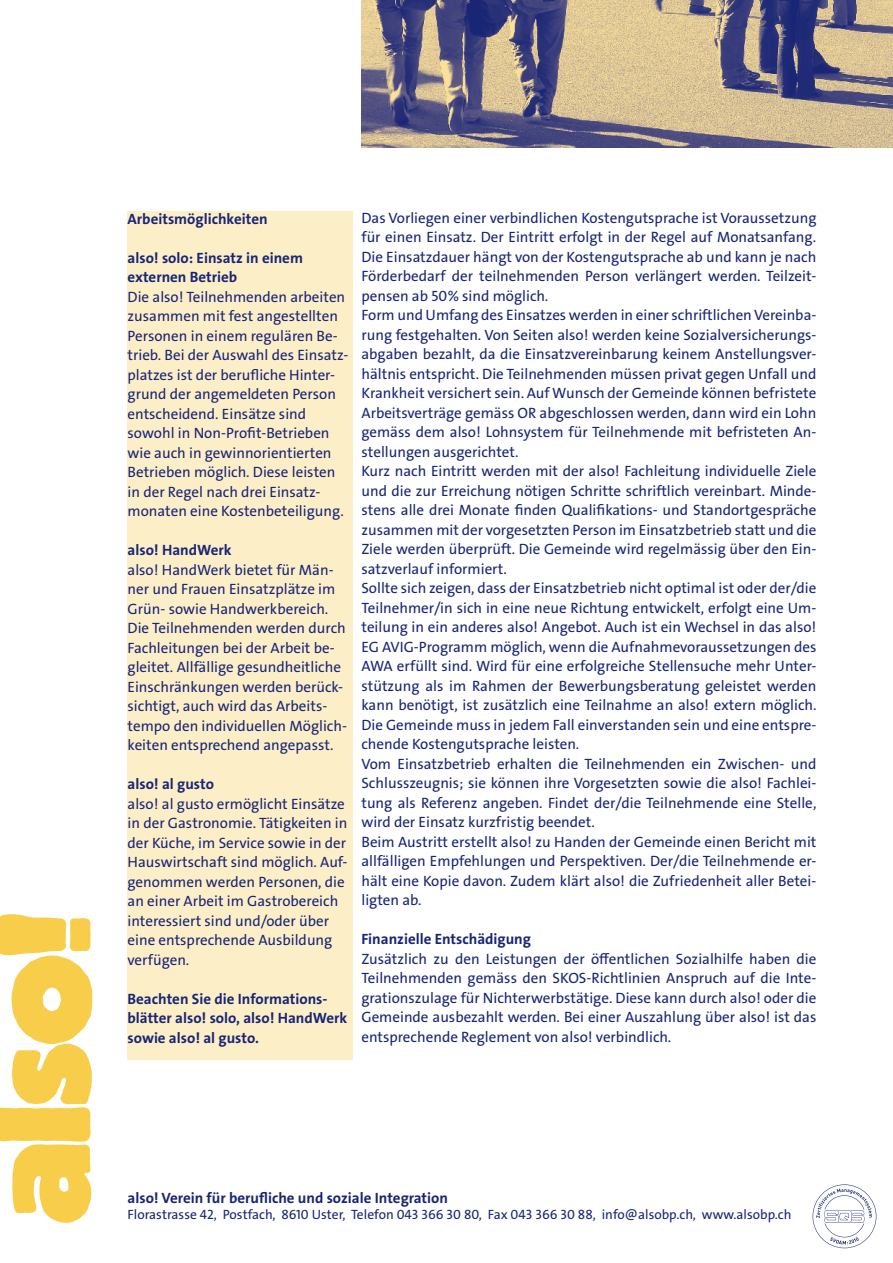
<style>
.page{position:relative;width:893px;height:1263px;background:#fff}
.page>*{position:absolute;margin:0;border:0;box-sizing:border-box;transform-origin:0 0}
.t1{font:15px/19.5px "The Sans LP5 Plain";color:#192575}
.t2{font:15px/19.5px "The Sans LP7 Bld";color:#192575}
.t3{font:13.5px "The Sans LP5 Plain";color:#192575}
</style>
<div class="page">
<svg style="left:0;top:914px;width:92px;height:309px"></svg>
<div style="left:128px;top:212px;width:225px;height:848px;background:#fcefc8"></div>
<img style="left:361px;top:0;width:532px;height:148px">
<svg style="left:813px;top:1184px;width:63px;height:64px"></svg>
<p class="t2" style="left:128px;top:209px;width:142px">Arbeitsmöglichkeiten</p>
<p class="t2" style="left:128px;top:248px;width:177px">also! solo: Einsatz in einem externen Betrieb</p>
<p class="t1" style="left:128px;top:287px;width:222px">Die also! Teilnehmenden arbeiten zusammen mit fest angestellten<br>Personen in einem regulären Be&shy;trieb. Bei der Auswahl des Einsatz&shy;platzes ist der berufliche Hinter&shy;grund der angemeldeten Person entscheidend. Einsätze sind sowohl in Non-Profit-Betrieben wie auch in gewinnorientierten<br>Betrieben möglich. Diese leisten in der Regel nach drei Einsatz&shy;monaten eine Kostenbeteiligung.</p>
<p class="t2" style="left:128px;top:540px;width:106px">also! HandWerk</p>
<p class="t1" style="left:128px;top:560px;width:221px">also! HandWerk bietet für Män&shy;ner und Frauen Einsatzplätze im Grün- sowie Handwerkbereich.<br>Die Teilnehmenden werden durch Fachleitungen bei der Arbeit be&shy;gleitet. Allfällige gesundheitliche Einschränkungen werden berück&shy;sichtigt, auch wird das Arbeits&shy;tempo den individuellen Möglich&shy;keiten entsprechend angepasst.</p>
<p class="t2" style="left:128px;top:774px;width:88px">also! al gusto</p>
<p class="t1" style="left:128px;top:794px;width:222px">also! al gusto ermöglicht Einsätze in der Gastronomie. Tätigkeiten in der Küche, im Service sowie in der<br>Hauswirtschaft sind möglich. Auf&shy;genommen werden Personen, die an einer Arbeit im Gastrobereich interessiert sind und/oder über eine entsprechende Ausbildung verfügen.</p>
<p class="t2" style="left:128px;top:989px;width:221px">Beachten Sie die Informations&shy;blätter also! solo, also! HandWerk sowie also! al gusto.</p>
<p class="t1" style="left:361px;top:208px;width:457px">Das Vorliegen einer verbindlichen Kostengutsprache ist Voraussetzung für einen Einsatz. Der Eintritt erfolgt in der Regel auf Monatsanfang.<br>Die Einsatzdauer hängt von der Kostengutsprache ab und kann je nach Förderbedarf der teilnehmenden Person verlängert werden. Teilzeit&shy;pensen ab 50% sind möglich.<br>Form und Umfang des Einsatzes werden in einer schriftlichen Vereinba&shy;rung festgehalten. Von Seiten also! werden keine Sozialversicherungs&shy;abgaben bezahlt, da die Einsatzvereinbarung keinem Anstellungsver&shy;hältnis entspricht. Die Teilnehmenden müssen privat gegen Unfall und Krankheit versichert sein. Auf Wunsch der Gemeinde können befristete Arbeitsverträge gemäss OR abgeschlossen werden, dann wird ein Lohn gemäss dem also! Lohnsystem für Teilnehmende mit befristeten An&shy;stellungen ausgerichtet.<br>Kurz nach Eintritt werden mit der also! Fachleitung individuelle Ziele und die zur Erreichung nötigen Schritte schriftlich vereinbart. Minde&shy;stens alle drei Monate finden Qualifikations- und Standortgespräche zusammen mit der vorgesetzten Person im Einsatzbetrieb statt und die Ziele werden überprüft. Die Gemeinde wird regelmässig über den Ein&shy;satzverlauf informiert.<br>Sollte sich zeigen, dass der Einsatzbetrieb nicht optimal ist oder der/die Teilnehmer/in sich in eine neue Richtung entwickelt, erfolgt eine Um&shy;teilung in ein anderes also! Angebot. Auch ist ein Wechsel in das also!<br>EG AVIG-Programm möglich, wenn die Aufnahmevoraussetzungen des AWA erfüllt sind. Wird für eine erfolgreiche Stellensuche mehr Unter&shy;stützung als im Rahmen der Bewerbungsberatung geleistet werden kann benötigt, ist zusätzlich eine Teilnahme an also! extern möglich.<br>Die Gemeinde muss in jedem Fall einverstanden sein und eine entspre&shy;chende Kostengutsprache leisten.<br>Vom Einsatzbetrieb erhalten die Teilnehmenden ein Zwischen- und Schlusszeugnis; sie können ihre Vorgesetzten sowie die also! Fachlei&shy;tung als Referenz angeben. Findet der/die Teilnehmende eine Stelle, wird der Einsatz kurzfristig beendet.<br>Beim Austritt erstellt also! zu Handen der Gemeinde einen Bericht mit allfälligen Empfehlungen und Perspektiven. Der/die Teilnehmende er&shy;hält eine Kopie davon. Zudem klärt also! die Zufriedenheit aller Betei&shy;ligten ab.</p>
<p class="t2" style="left:361px;top:929px;width:171px">Finanzielle Entschädigung</p>
<p class="t1" style="left:361px;top:949px;width:457px;text-align:justify">Zusätzlich zu den Leistungen der öffentlichen Sozialhilfe haben die Teilnehmenden gemäss den SKOS-Richtlinien Anspruch auf die Inte&shy;grationszulage für Nichterwerbstätige. Diese kann durch also! oder die Gemeinde ausbezahlt werden. Bei einer Auszahlung über also! ist das entsprechende Reglement von also! verbindlich.</p>
<p class="t2" style="left:128px;top:1188px;width:322px">also! Verein für berufliche und soziale Integration</p>
<p class="t3" style="left:128px;top:1206px;width:665px">Florastrasse 42, Postfach, 8610 Uster, Telefon 043 366 30 80, Fax 043 366 30 88, info@alsobp.ch, www.alsobp.ch</p>
</div>
